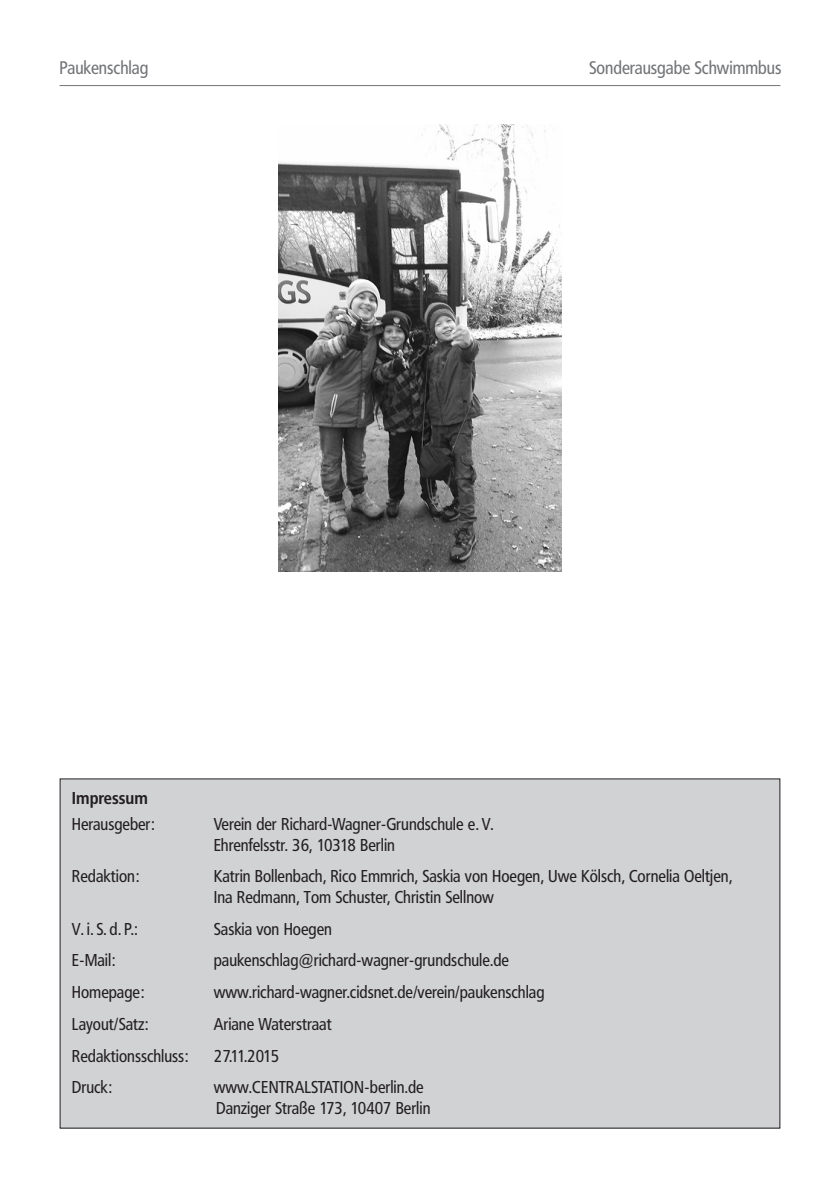
<style>
.page{position:relative;width:840px;height:1191px;background:#fff}
.page>*{position:absolute;margin:0;border:0;box-sizing:border-box;transform-origin:0 0}
.t1{font:18px "Frutiger Condensed BQ";color:#727477}
.Impressum{font:17px/20.4px "Frutiger Condensed BQ";color:#231f20}
.Impressum-2{font:700 17px "Frutiger Condensed BQ";color:#231f20}
</style>
<div class="page">
<div style="left:60px;top:779px;width:719px;height:349px;background:#d1d2d4"></div>
<hr style="left:60px;top:85px;width:720px;height:1px;background:#727477">
<img style="left:279px;top:125px;width:282px;height:446px">
<p class="t1" style="left:60px;top:56px;width:90px">Paukenschlag</p>
<p class="t1" style="left:588px;top:56px;width:194px">Sonderausgabe Schwimmbus</p>
<p class="Impressum-2" style="left:72px;top:787px;width:77px">Impressum</p>
<p class="Impressum" style="left:72px;top:814px;width:84px">Herausgeber:</p>
<p class="Impressum" style="left:214px;top:814px;width:281px">Verein der Richard-Wagner-Grundschule e. V.<br>Ehrenfelsstr. 36, 10318 Berlin</p>
<p class="Impressum" style="left:72px;top:866px;width:69px">Redaktion:</p>
<p class="Impressum" style="left:214px;top:866px;width:519px">Katrin Bollenbach, Rico Emmrich, Saskia von Hoegen, Uwe Kölsch, Cornelia Oeltjen,<br>Ina Redmann, Tom Schuster, Christin Sellnow</p>
<p class="Impressum" style="left:72px;top:918px;width:67px">V. i. S. d. P.:</p>
<p class="Impressum" style="left:214px;top:918px;width:119px">Saskia von Hoegen</p>
<p class="Impressum" style="left:72px;top:950px;width:45px">E-Mail:</p>
<p class="Impressum" style="left:214px;top:950px;width:296px">paukenschlag@richard-wagner-grundschule.de</p>
<p class="Impressum" style="left:72px;top:981px;width:74px">Homepage:</p>
<p class="Impressum" style="left:214px;top:981px;width:332px">www.richard-wagner.cidsnet.de/verein/paukenschlag</p>
<p class="Impressum" style="left:72px;top:1013px;width:78px">Layout/Satz:</p>
<p class="Impressum" style="left:214px;top:1013px;width:119px">Ariane Waterstraat</p>
<p class="Impressum" style="left:72px;top:1045px;width:118px">Redaktionsschluss:</p>
<p class="Impressum" style="left:214px;top:1045px;width:67px">27.11.2015</p>
<p class="Impressum" style="left:72px;top:1077px;width:42px">Druck:</p>
<p class="Impressum" style="left:214px;top:1077px;width:218px">www.CENTRALSTATION-berlin.de<br>Danziger Straße 173, 10407 Berlin</p>
</div>
